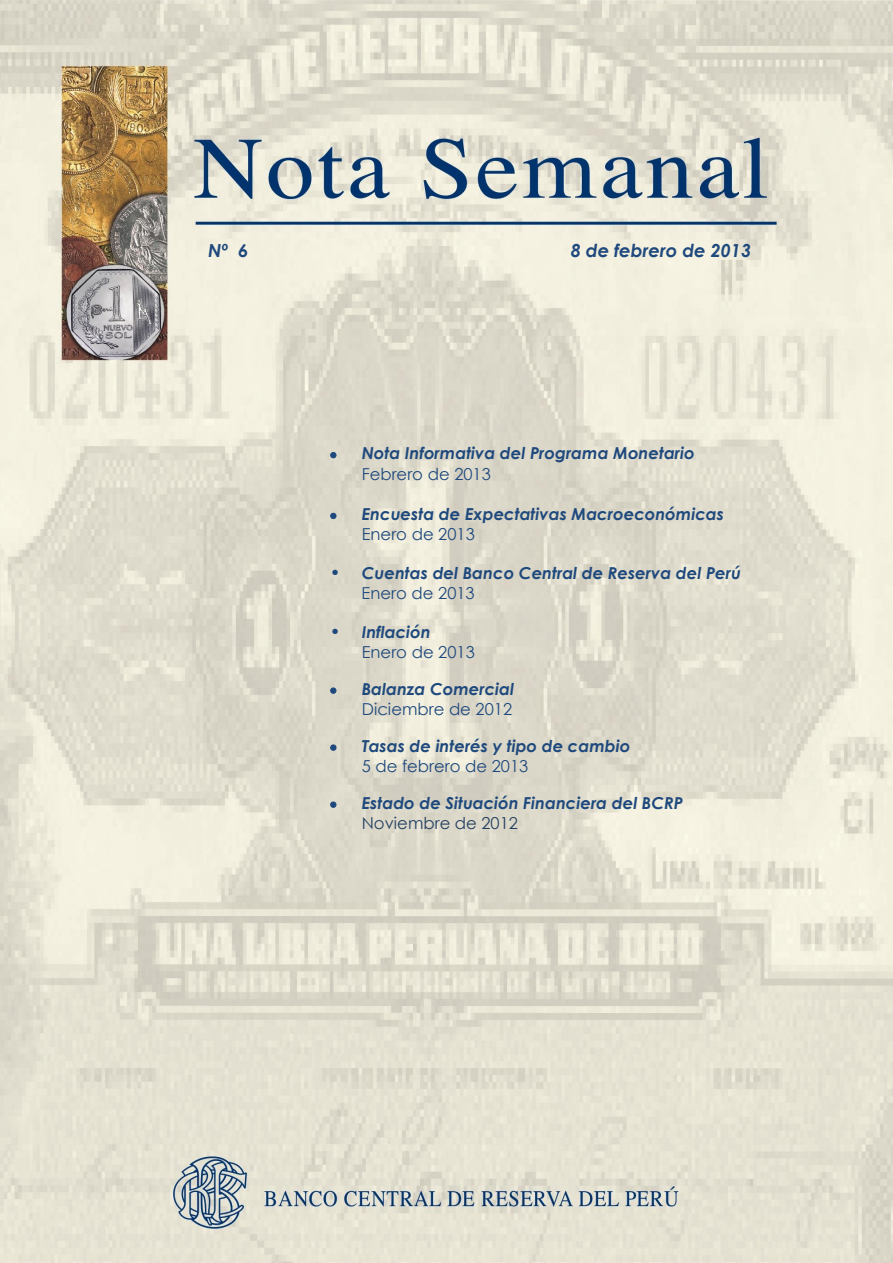
<style>
.page{position:relative;width:893px;height:1263px;background:#fff}
.page>*{position:absolute;margin:0;border:0;box-sizing:border-box;transform-origin:0 0}
.t1{font:italic 700 18px "Century Gothic";color:#1f497d}
.t2{font:italic 700 16.5px "Century Gothic";color:#1f497d}
.t3{font:16.5px "Century Gothic";color:#1f497d}
.t4{font:16.5px "Century Gothic";color:#244061}
.s1{font-style:normal;font-size:18px}
</style>
<div class="page">
<img style="left:0;top:0;width:893px;height:1263px">
<p class="t1" style="left:208px;top:239px;width:41px">Nº 6</p>
<p class="t1" style="left:570px;top:239px;width:182px">8 de febrero de 2013</p>
<p class="t2" style="left:330px;top:443px;width:366px">• Nota Informativa del Programa Monetario</p>
<p class="t3" style="left:362px;top:463px;width:131px">Febrero de 2013</p>
<p class="t2" style="left:330px;top:504px;width:396px">• Encuesta de Expectativas Macroeconómicas</p>
<p class="t3" style="left:362px;top:524px;width:115px">Enero de 2013</p>
<p class="t2" style="left:330px;top:562px;width:412px"><span class="s1">•</span> Cuentas del Banco Central de Reserva del Perú</p>
<p class="t3" style="left:361px;top:583px;width:115px">Enero de 2013</p>
<p class="t2" style="left:330px;top:621px;width:102px"><span class="s1">•</span> Inflación</p>
<p class="t3" style="left:362px;top:641px;width:115px">Enero de 2013</p>
<p class="t2" style="left:330px;top:678px;width:186px">• Balanza Comercial</p>
<p class="t3" style="left:362px;top:699px;width:152px">Diciembre de 2012</p>
<p class="t2" style="left:330px;top:735px;width:302px">• Tasas de interés y tipo de cambio</p>
<p class="t3" style="left:362px;top:755px;width:168px">5 de febrero de 2013</p>
<p class="t2" style="left:330px;top:792px;width:355px">• Estado de Situación Financiera del BCRP</p>
<p class="t4" style="left:362px;top:813px;width:158px">Noviembre de 2012</p>
</div>
